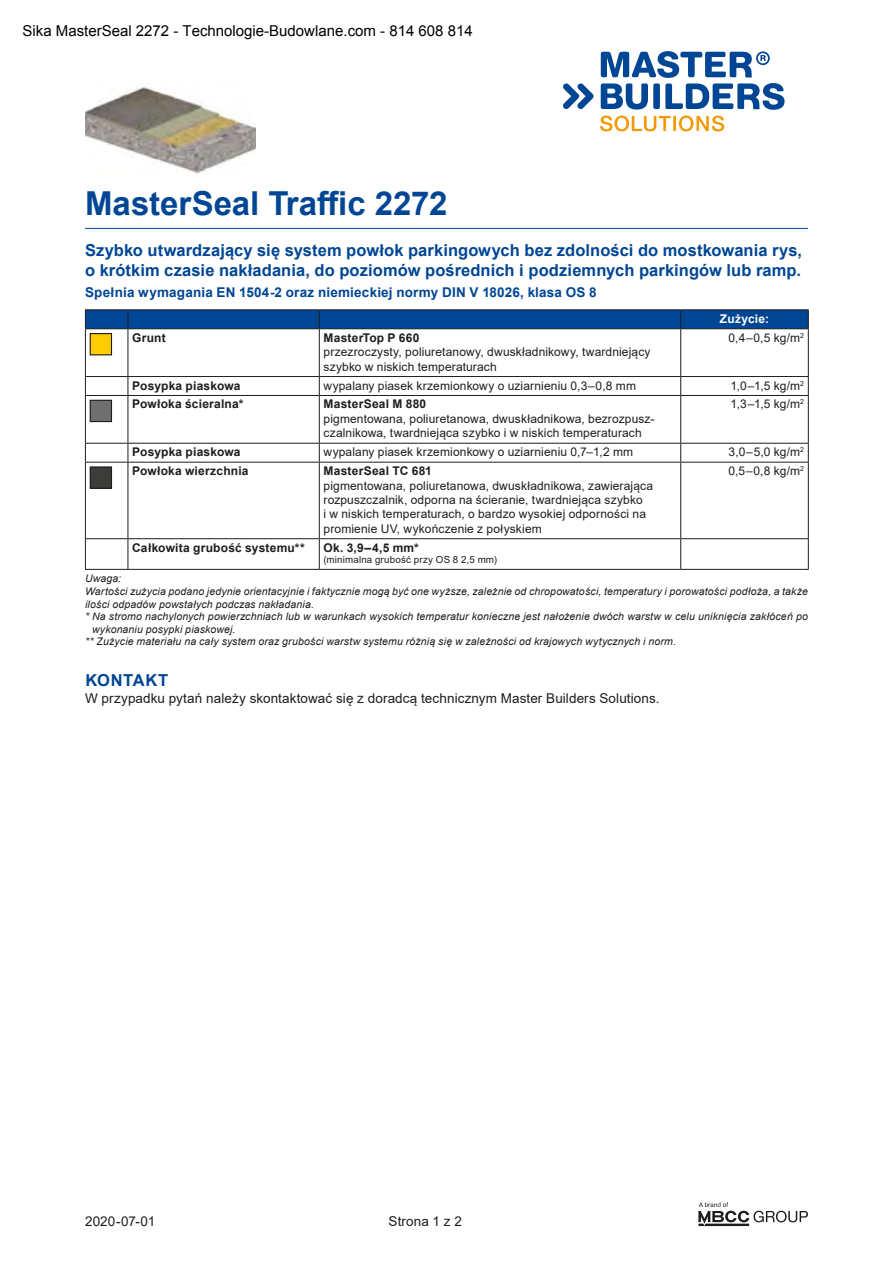
<style>
.page{position:relative;width:893px;height:1263px;background:#fff}
.page>*{position:absolute;margin:0;border:0;box-sizing:border-box;transform-origin:0 0}
.t1{font:700 33px "Arial";color:#014694}
.t2{font:700 16.5px/19.8px "Arial";letter-spacing:.005em;color:#014694}
.t3{font:700 16.5px "Arial";letter-spacing:.035em;color:#014694}
.t4{font:13.5px "Arial";letter-spacing:.01em;color:#1d1d1b}
.t5{font:700 13.5px "Arial";letter-spacing:.015em;color:#014694}
.t6{font:12px/14.4px "Arial";letter-spacing:.01em;color:#1d1d1b}
.t7{font:700 12px "Arial";letter-spacing:.02em;color:#1d1d1b}
.t8{font:700 12px "Arial";letter-spacing:.02em;color:#fff}
.t9{font:italic 10.5px "Arial";letter-spacing:.015em;color:#1d1d1b}
.t10{font:9.75px "Arial";letter-spacing:.02em;color:#1d1d1b}
</style>
<div class="page">
<hr style="left:85px;top:228px;width:723px;height:1px;background:#014694">
<svg style="left:698px;top:1202px;width:110px;height:24px"></svg>
<svg style="left:563px;top:83px;width:31px;height:26px"></svg>
<svg style="left:600px;top:51px;width:184px;height:80px"></svg>
<hr style="left:128px;top:329px;width:1px;height:47px;background:#1d1d1b">
<hr style="left:319px;top:329px;width:1px;height:47px;background:#1d1d1b">
<hr style="left:680px;top:329px;width:1px;height:47px;background:#1d1d1b">
<hr style="left:85px;top:376px;width:43px;height:1px;background:#1d1d1b">
<hr style="left:128px;top:376px;width:191px;height:1px;background:#1d1d1b">
<svg style="left:128px;top:377px;width:1px;height:18px"></svg>
<hr style="left:319px;top:376px;width:362px;height:1px;background:#1d1d1b">
<svg style="left:319px;top:377px;width:1px;height:18px"></svg>
<hr style="left:681px;top:376px;width:128px;height:1px;background:#1d1d1b">
<svg style="left:680px;top:377px;width:1px;height:18px"></svg>
<hr style="left:85px;top:395px;width:43px;height:1px;background:#1d1d1b">
<hr style="left:128px;top:395px;width:191px;height:1px;background:#1d1d1b">
<hr style="left:128px;top:396px;width:1px;height:47px;background:#1d1d1b">
<hr style="left:319px;top:395px;width:362px;height:1px;background:#1d1d1b">
<hr style="left:319px;top:396px;width:1px;height:47px;background:#1d1d1b">
<hr style="left:681px;top:395px;width:128px;height:1px;background:#1d1d1b">
<hr style="left:680px;top:396px;width:1px;height:47px;background:#1d1d1b">
<hr style="left:85px;top:443px;width:43px;height:1px;background:#1d1d1b">
<hr style="left:128px;top:443px;width:191px;height:1px;background:#1d1d1b">
<svg style="left:128px;top:444px;width:1px;height:18px"></svg>
<hr style="left:319px;top:443px;width:362px;height:1px;background:#1d1d1b">
<svg style="left:319px;top:444px;width:1px;height:18px"></svg>
<hr style="left:681px;top:443px;width:128px;height:1px;background:#1d1d1b">
<svg style="left:680px;top:444px;width:1px;height:18px"></svg>
<hr style="left:85px;top:462px;width:43px;height:1px;background:#1d1d1b">
<hr style="left:128px;top:462px;width:191px;height:1px;background:#1d1d1b">
<hr style="left:128px;top:462px;width:1px;height:76px;background:#1d1d1b">
<hr style="left:319px;top:462px;width:362px;height:1px;background:#1d1d1b">
<hr style="left:319px;top:462px;width:1px;height:76px;background:#1d1d1b">
<hr style="left:681px;top:462px;width:128px;height:1px;background:#1d1d1b">
<hr style="left:680px;top:462px;width:1px;height:76px;background:#1d1d1b">
<hr style="left:85px;top:538px;width:43px;height:1px;background:#1d1d1b">
<hr style="left:128px;top:538px;width:191px;height:1px;background:#1d1d1b">
<hr style="left:128px;top:539px;width:1px;height:30px;background:#1d1d1b">
<hr style="left:319px;top:538px;width:362px;height:1px;background:#1d1d1b">
<hr style="left:319px;top:539px;width:1px;height:30px;background:#1d1d1b">
<hr style="left:681px;top:538px;width:128px;height:1px;background:#1d1d1b">
<hr style="left:680px;top:539px;width:1px;height:30px;background:#1d1d1b">
<hr style="left:85px;top:569px;width:43px;height:1px;background:#1d1d1b">
<hr style="left:128px;top:569px;width:191px;height:1px;background:#1d1d1b">
<hr style="left:319px;top:569px;width:362px;height:1px;background:#1d1d1b">
<hr style="left:681px;top:569px;width:128px;height:1px;background:#1d1d1b">
<hr style="left:85px;top:329px;width:1px;height:47px;background:#1d1d1b">
<hr style="left:808px;top:329px;width:1px;height:47px;background:#1d1d1b">
<svg style="left:85px;top:377px;width:1px;height:18px"></svg>
<svg style="left:808px;top:377px;width:1px;height:18px"></svg>
<hr style="left:85px;top:396px;width:1px;height:47px;background:#1d1d1b">
<hr style="left:808px;top:396px;width:1px;height:47px;background:#1d1d1b">
<svg style="left:85px;top:444px;width:1px;height:18px"></svg>
<svg style="left:808px;top:444px;width:1px;height:18px"></svg>
<hr style="left:85px;top:462px;width:1px;height:76px;background:#1d1d1b">
<hr style="left:808px;top:462px;width:1px;height:76px;background:#1d1d1b">
<hr style="left:85px;top:539px;width:1px;height:30px;background:#1d1d1b">
<hr style="left:808px;top:539px;width:1px;height:30px;background:#1d1d1b">
<hr style="left:85px;top:309px;width:43px;height:1px;background:#1d1d1b">
<hr style="left:128px;top:309px;width:191px;height:1px;background:#1d1d1b">
<hr style="left:319px;top:309px;width:362px;height:1px;background:#1d1d1b">
<hr style="left:681px;top:309px;width:128px;height:1px;background:#1d1d1b">
<div style="left:85px;top:310px;width:724px;height:18px;background:#014694"></div>
<hr style="left:85px;top:328px;width:43px;height:1px;background:#1d1d1b">
<hr style="left:128px;top:328px;width:191px;height:1px;background:#1d1d1b">
<hr style="left:319px;top:328px;width:362px;height:1px;background:#1d1d1b">
<hr style="left:681px;top:328px;width:128px;height:1px;background:#1d1d1b">
<div style="left:90px;top:334px;width:21px;height:21px;background:#fc0"></div>
<div style="left:90px;top:333px;width:22px;height:22px;border:1px solid #1d1d1b"></div>
<div style="left:90px;top:400px;width:21px;height:22px;background:#706f6f"></div>
<div style="left:90px;top:400px;width:22px;height:22px;border:1px solid #1d1d1b"></div>
<div style="left:90px;top:467px;width:21px;height:21px;background:#3c3c3b"></div>
<div style="left:90px;top:466px;width:22px;height:23px;border:1px solid #1d1d1b"></div>
<img style="left:85px;top:87px;width:170px;height:87px">
<h1 class="t1" style="left:85px;top:181px;width:364px">MasterSeal Traffic 2272</h1>
<h2 class="t2" style="left:85px;top:241px;width:719px">Szybko utwardzający się system powłok parkingowych bez zdolności do mostkowania rys, o krótkim czasie nakładania, do poziomów pośrednich i podziemnych parkingów lub ramp.</h2>
<p class="t5" style="left:85px;top:282px;width:513px">Spełnia wymagania EN 1504‑2 oraz niemieckiej normy DIN V 18026, klasa OS 8</p>
<p class="t8" style="left:720px;top:310px;width:51px">Zużycie:</p>
<p class="t7" style="left:132px;top:329px;width:35px">Grunt</p>
<p class="t7" style="left:324px;top:329px;width:98px">MasterTop P 660</p>
<p class="t6" style="left:324px;top:345px;width:329px">przezroczysty, poliuretanowy, dwuskładnikowy, twardniejący szybko w niskich temperaturach</p>
<p class="t6" style="left:729px;top:330px;width:77px">0,4–0,5 kg/m<sup>2</sup></p>
<p class="t7" style="left:132px;top:377px;width:110px">Posypka piaskowa</p>
<p class="t6" style="left:324px;top:378px;width:314px">wypalany piasek krzemionkowy o uziarnieniu 0,3–0,8 mm</p>
<p class="t6" style="left:730px;top:378px;width:75px">1,0–1,5 kg/m<sup>2</sup></p>
<p class="t7" style="left:132px;top:396px;width:113px">Powłoka ścieralna*</p>
<p class="t7" style="left:324px;top:396px;width:104px">MasterSeal M 880</p>
<p class="t6" style="left:324px;top:411px;width:332px">pigmentowana, poliuretanowa, dwuskładnikowa, bezrozpusz&shy;czalnikowa, twardniejąca szybko i w niskich temperaturach</p>
<p class="t6" style="left:730px;top:397px;width:75px">1,3–1,5 kg/m<sup>2</sup></p>
<p class="t7" style="left:132px;top:443px;width:110px">Posypka piaskowa</p>
<p class="t6" style="left:324px;top:445px;width:311px">wypalany piasek krzemionkowy o uziarnieniu 0,7–1,2 mm</p>
<p class="t6" style="left:729px;top:445px;width:77px">3,0–5,0 kg/m<sup>2</sup></p>
<p class="t7" style="left:132px;top:462px;width:118px">Powłoka wierzchnia</p>
<p class="t7" style="left:324px;top:462px;width:110px">MasterSeal TC 681</p>
<p class="t6" style="left:324px;top:478px;width:331px">pigmentowana, poliuretanowa, dwuskładnikowa, zawierająca rozpuszczalnik, odporna na ścieranie, twardniejąca szybko<br>i w niskich temperaturach, o bardzo wysokiej odporności na promienie UV, wykończenie z połyskiem</p>
<p class="t6" style="left:728px;top:464px;width:77px">0,5–0,8 kg/m<sup>2</sup></p>
<p class="t7" style="left:132px;top:539px;width:174px">Całkowita grubość systemu**</p>
<p class="t7" style="left:324px;top:539px;width:97px">Ok. 3,9–4,5 mm*</p>
<p class="t10" style="left:324px;top:553px;width:175px">(minimalna grubość przy OS 8 2,5 mm)</p>
<p class="t9" style="left:85px;top:572px;width:38px">Uwaga:</p>
<p class="t9" style="left:85px;top:584px;width:724px">Wartości zużycia podano jedynie orientacyjnie i faktycznie mogą być one wyższe, zależnie od chropowatości, temperatury i porowatości podłoża, a także</p>
<p class="t9" style="left:85px;top:597px;width:230px">ilości odpadów powstałych podczas nakładania.</p>
<p class="t9" style="left:85px;top:610px;width:724px">* Na stromo nachylonych powierzchniach lub w warunkach wysokich temperatur konieczne jest nałożenie dwóch warstw w celu uniknięcia zakłóceń po</p>
<p class="t9" style="left:92px;top:622px;width:145px">wykonaniu posypki piaskowej.</p>
<p class="t9" style="left:85px;top:635px;width:592px">** Zużycie materiału na cały system oraz grubości warstw systemu różnią się w zależności od krajowych wytycznych i norm.</p>
<h2 class="t3" style="left:85px;top:669px;width:85px">KONTAKT</h2>
<p class="t4" style="left:85px;top:688px;width:576px">W przypadku pytań należy skontaktować się z doradcą technicznym Master Builders Solutions.</p>
<p class="t4" style="left:85px;top:1212px;width:72px">2020-07-01</p>
<p class="t4" style="left:389px;top:1212px;width:75px">Strona 1 z 2</p>
</div>
